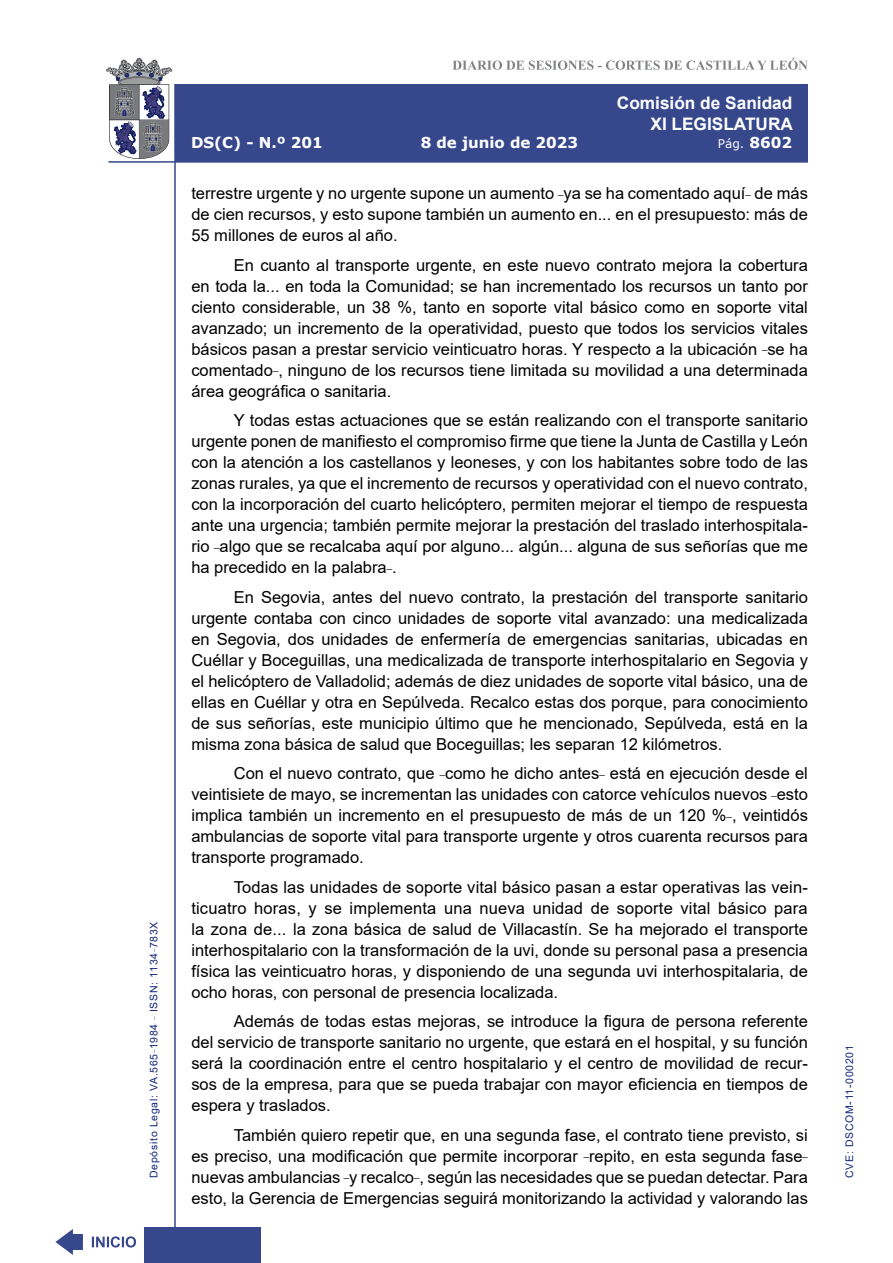
<style>
.page{position:relative;width:893px;height:1263px;background:#fff}
.page>*{position:absolute;margin:0;border:0;box-sizing:border-box;transform-origin:0 0}
.t1{font:700 17.25px/20.7px "Arial";color:#fff;text-align:right}
.t2{font:16.5px/21px "Arial";color:#000;text-align:justify}
.t3{font:700 15px "Verdana";color:#fff}
.t4{font:12px "Verdana";color:#fff}
.t5{font:10.5px "Arial";letter-spacing:.065em;color:#122678}
.s1{font-weight:700;font-size:15px}
</style>
<div class="page">
<svg style="left:452px;top:58px;width:356px;height:12px"></svg>
<hr style="left:174px;top:84px;width:2px;height:1179px;background:#36478c">
<div style="left:144px;top:1227px;width:117px;height:36px;background:#36478c"></div>
<div style="left:175px;top:84px;width:633px;height:78px;background:#36478c"></div>
<hr style="left:108px;top:161px;width:700px;height:2px;background:#36478c">
<svg style="left:92px;top:1236px;width:44px;height:11px"></svg>
<svg style="left:55px;top:1229px;width:28px;height:26px"></svg>
<svg style="left:106px;top:58px;width:66px;height:101px"></svg>
<p class="t5" style="left:146px;top:1178px;width:258px;rotate:-90deg">Depósito Legal: VA.565<sup>_</sup>1984 <sup>_</sup> ISSN: 1134<sup>_</sup>783X</p>
<p class="t1" style="left:617px;top:93px;width:178px">Comisión de Sanidad<br>XI LEGISLATURA</p>
<p class="t3" style="left:191px;top:132px;width:133px">DS(C) - N.º 201</p>
<p class="t3" style="left:421px;top:132px;width:159px">8 de junio de 2023</p>
<p class="t4" style="left:718px;top:135px;width:76px">Pág. <span class="s1">8602</span></p>
<p class="t2" style="left:191px;top:183px;width:618px">terrestre urgente y no urgente supone un aumento <sup>_</sup>ya se ha comentado aquí<sup>_</sup> de más de cien recursos, y esto supone también un aumento en... en el presupuesto: más de 55 millones de euros al año.</p>
<p class="t2" style="left:191px;top:254px;width:618px;text-indent:43px">En cuanto al transporte urgente, en este nuevo contrato mejora la cobertura en toda la... en toda la Comunidad; se han incrementado los recursos un tanto por ciento considerable, un 38 %, tanto en soporte vital básico como en soporte vital avanzado; un incremento de la operatividad, puesto que todos los servicios vitales básicos pasan a prestar servicio veinticuatro horas. Y respecto a la ubicación <sup>_</sup>se ha comentado<sup>_</sup>, ninguno de los recursos tiene limitada su movilidad a una determinada área geográfica o sanitaria.</p>
<p class="t2" style="left:191px;top:410px;width:618px;text-indent:43px">Y todas estas actuaciones que se están realizando con el transporte sanitario urgente ponen de manifiesto el compromiso firme que tiene la Junta de Castilla y León con la atención a los castellanos y leoneses, y con los habitantes sobre todo de las zonas rurales, ya que el incremento de recursos y operatividad con el nuevo contrato, con la incorporación del cuarto helicóptero, permiten mejorar el tiempo de respuesta ante una urgencia; también permite mejorar la prestación del traslado interhospitala&shy;rio <sup>_</sup>algo que se recalcaba aquí por alguno... algún... alguna de sus señorías que me ha precedido en la palabra<sup>_</sup>.</p>
<p class="t2" style="left:191px;top:586px;width:618px;text-indent:43px">En Segovia, antes del nuevo contrato, la prestación del transporte sanitario urgente contaba con cinco unidades de soporte vital avanzado: una medicalizada en Segovia, dos unidades de enfermería de emergencias sanitarias, ubicadas en Cuéllar y Boceguillas, una medicalizada de transporte interhospitalario en Segovia y el helicóptero de Valladolid; además de diez unidades de soporte vital básico, una de ellas en Cuéllar y otra en Sepúlveda. Recalco estas dos porque, para conocimiento de sus señorías, este municipio último que he mencionado, Sepúlveda, está en la misma zona básica de salud que Boceguillas; les separan 12 kilómetros.</p>
<p class="t2" style="left:191px;top:763px;width:618px;text-indent:43px">Con el nuevo contrato, que <sup>_</sup>como he dicho antes<sup>_</sup> está en ejecución desde el veintisiete de mayo, se incrementan las unidades con catorce vehículos nuevos <sup>_</sup>esto implica también un incremento en el presupuesto de más de un 120 %<sup>_</sup>, veintidós ambulancias de soporte vital para transporte urgente y otros cuarenta recursos para transporte programado.</p>
<p class="t2" style="left:191px;top:876px;width:618px;text-indent:43px">Todas las unidades de soporte vital básico pasan a estar operativas las vein&shy;ticuatro horas, y se implementa una nueva unidad de soporte vital básico para la zona de... la zona básica de salud de Villacastín. Se ha mejorado el transporte interhospitalario con la transformación de la uvi, donde su personal pasa a presencia física las veinticuatro horas, y disponiendo de una segunda uvi interhospitalaria, de ocho horas, con personal de presencia localizada.</p>
<p class="t2" style="left:191px;top:1011px;width:618px;text-indent:43px">Además de todas estas mejoras, se introduce la figura de persona referente del servicio de transporte sanitario no urgente, que estará en el hospital, y su función será la coordinación entre el centro hospitalario y el centro de movilidad de recur&shy;sos de la empresa, para que se pueda trabajar con mayor eficiencia en tiempos de espera y traslados.</p>
<p class="t2" style="left:191px;top:1124px;width:618px;text-indent:43px">También quiero repetir que, en una segunda fase, el contrato tiene previsto, si es preciso, una modificación que permite incorporar <sup>_</sup>repito, en esta segunda fase<sup>_ </sup>nuevas ambulancias <sup>_</sup>y recalco<sup>_</sup>, según las necesidades que se puedan detectar. Para esto, la Gerencia de Emergencias seguirá monitorizando la actividad y valorando las</p>
<p class="t5" style="left:842px;top:1178px;width:134px;rotate:-90deg">CVE: DSCOM-11-000201</p>
</div>
